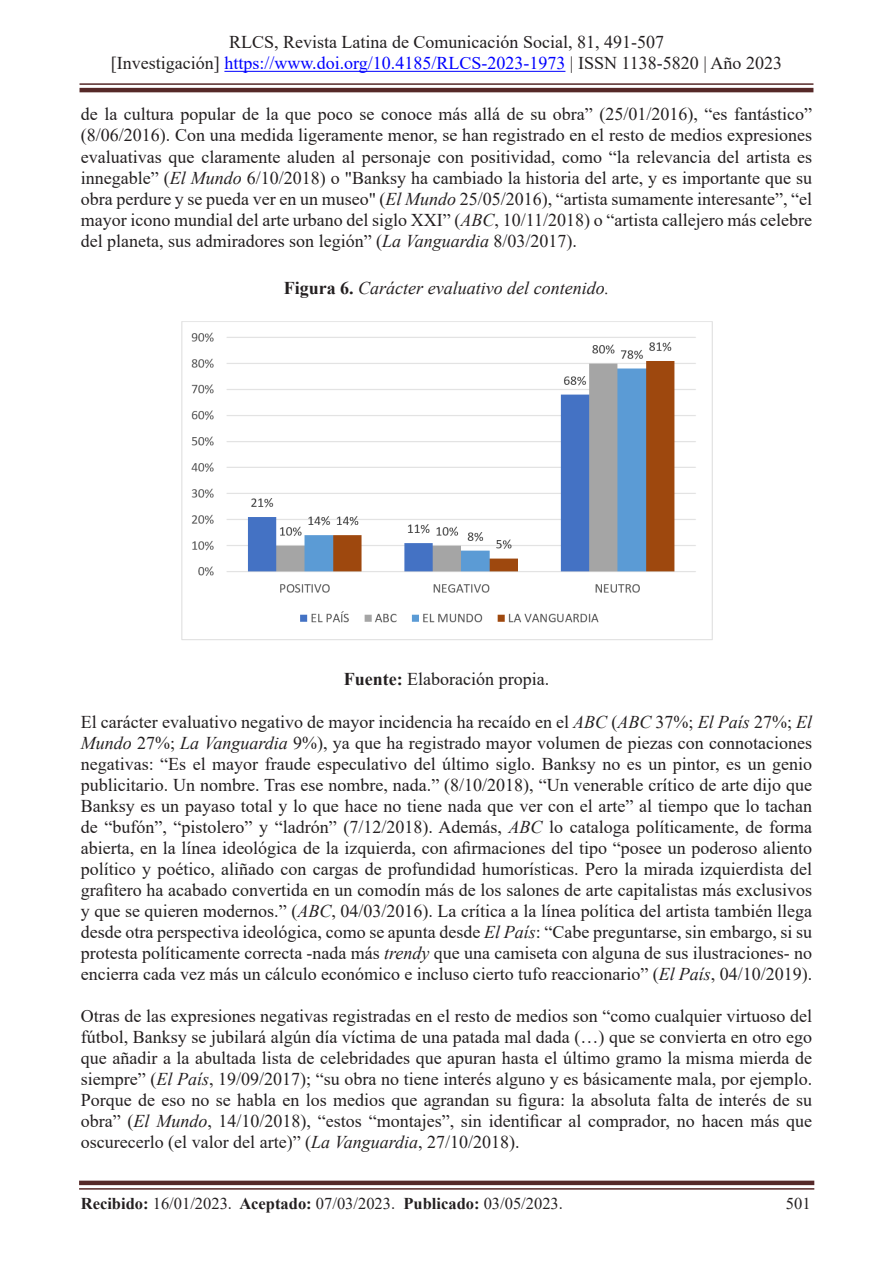
<style>
.page{position:relative;width:893px;height:1263px;background:#fff}
.page>*{position:absolute;margin:0;border:0;box-sizing:border-box;transform-origin:0 0}
.t1{font:18px/21px "Times New Roman";color:#231f20;text-align:justify}
.t2{font:italic 18px "Times New Roman";color:#231f20}
.t3{font:16.5px "Times New Roman";color:#231f20}
.s1{color:#00f}
.s2{font-style:italic}
.s3{font-weight:700;font-style:normal}
.s4{font-weight:700}
</style>
<div class="page">
<hr style="left:80px;top:88px;width:733px;height:4px;background:#562928">
<hr style="left:80px;top:83px;width:733px;height:2px;background:#562928">
<hr style="left:224px;top:71px;width:341px;height:1px;background:#00f">
<div style="left:79px;top:1180px;width:735px;height:5px;background:#562928"></div>
<hr style="left:79px;top:1188px;width:735px;height:1px;background:#562928">
<img style="left:181px;top:321px;width:532px;height:319px">
<p class="t1" style="left:111px;top:30px;width:673px;line-height:21.6px;text-align:center">RLCS, Revista Latina de Comunicación Social, 81, 491-507<br>[Investigación] <span class="s1">https://www.doi.org/10.4185/RLCS-2023-1973</span> | ISSN 1138-5820 | Año 2023</p>
<p class="t1" style="left:81px;top:103px;width:733px">de la cultura popular de la que poco se conoce más allá de su obra” (25/01/2016), “es fantástico” (8/06/2016). Con una medida ligeramente menor, se han registrado en el resto de medios expresiones evaluativas que claramente aluden al personaje con positividad, como “la relevancia del artista es innegable” (<span class="s2">El Mundo</span> 6/10/2018) o "Banksy ha cambiado la historia del arte, y es importante que su obra perdure y se pueda ver en un museo" (<span class="s2">El Mundo</span> 25/05/2016), “artista sumamente interesante”, “el mayor icono mundial del arte urbano del siglo XXI” (<span class="s2">ABC</span>, 10/11/2018) o “artista callejero más celebre del planeta, sus admiradores son legión” (<span class="s2">La Vanguardia</span> 8/03/2017).</p>
<p class="t2" style="left:284px;top:276px;width:327px"><span class="s3">Figura 6.</span> Carácter evaluativo del contenido.</p>
<p class="t1" style="left:344px;top:668px;width:207px"><span class="s4">Fuente:</span> Elaboración propia.</p>
<p class="t1" style="left:81px;top:711px;width:733px">El carácter evaluativo negativo de mayor incidencia ha recaído en el <span class="s2">ABC</span> (<span class="s2">ABC</span> 37%; <span class="s2">El País</span> 27%; <span class="s2">El Mundo</span> 27%; <span class="s2">La Vanguardia</span> 9%), ya que ha registrado mayor volumen de piezas con connotaciones negativas: “Es el mayor fraude especulativo del último siglo. Banksy no es un pintor, es un genio publicitario. Un nombre. Tras ese nombre, nada.” (8/10/2018), “Un venerable crítico de arte dijo que Banksy es un payaso total y lo que hace no tiene nada que ver con el arte” al tiempo que lo tachan de “bufón”, “pistolero” y “ladrón” (7/12/2018). Además, <span class="s2">ABC</span> lo cataloga políticamente, de forma abierta, en la línea ideológica de la izquierda, con afirmaciones del tipo “posee un poderoso aliento político y poético, aliñado con cargas de profundidad humorísticas. Pero la mirada izquierdista del grafitero ha acabado convertida en un comodín más de los salones de arte capitalistas más exclusivos y que se quieren modernos.” (<span class="s2">ABC</span>, 04/03/2016). La crítica a la línea política del artista también llega desde otra perspectiva ideológica, como se apunta desde <span class="s2">El País</span>: “Cabe preguntarse, sin embargo, si su protesta políticamente correcta -nada más <span class="s2">trendy</span> que una camiseta con alguna de sus ilustraciones- no encierra cada vez más un cálculo económico e incluso cierto tufo reaccionario” (<span class="s2">El País</span>, 04/10/2019).</p>
<p class="t1" style="left:81px;top:1005px;width:733px">Otras de las expresiones negativas registradas en el resto de medios son “como cualquier virtuoso del fútbol, Banksy se jubilará algún día víctima de una patada mal dada (…) que se convierta en otro ego que añadir a la abultada lista de celebridades que apuran hasta el último gramo la misma mierda de siempre” (<span class="s2">El País</span>, 19/09/2017); “su obra no tiene interés alguno y es básicamente mala, por ejemplo.<br>Porque de eso no se habla en los medios que agrandan su figura: la absoluta falta de interés de su obra” (<span class="s2">El Mundo</span>, 14/10/2018), “estos “montajes”, sin identificar al comprador, no hacen más que oscurecerlo (el valor del arte)” (<span class="s2">La Vanguardia</span>, 27/10/2018).</p>
<p class="t3" style="left:81px;top:1191px;width:484px"><span class="s4">Recibido:</span> 16/01/2023. <span class="s4">Aceptado:</span> 07/03/2023. <span class="s4">Publicado:</span> 03/05/2023.</p>
<p class="t3" style="left:786px;top:1191px;width:26px">501</p>
</div>
